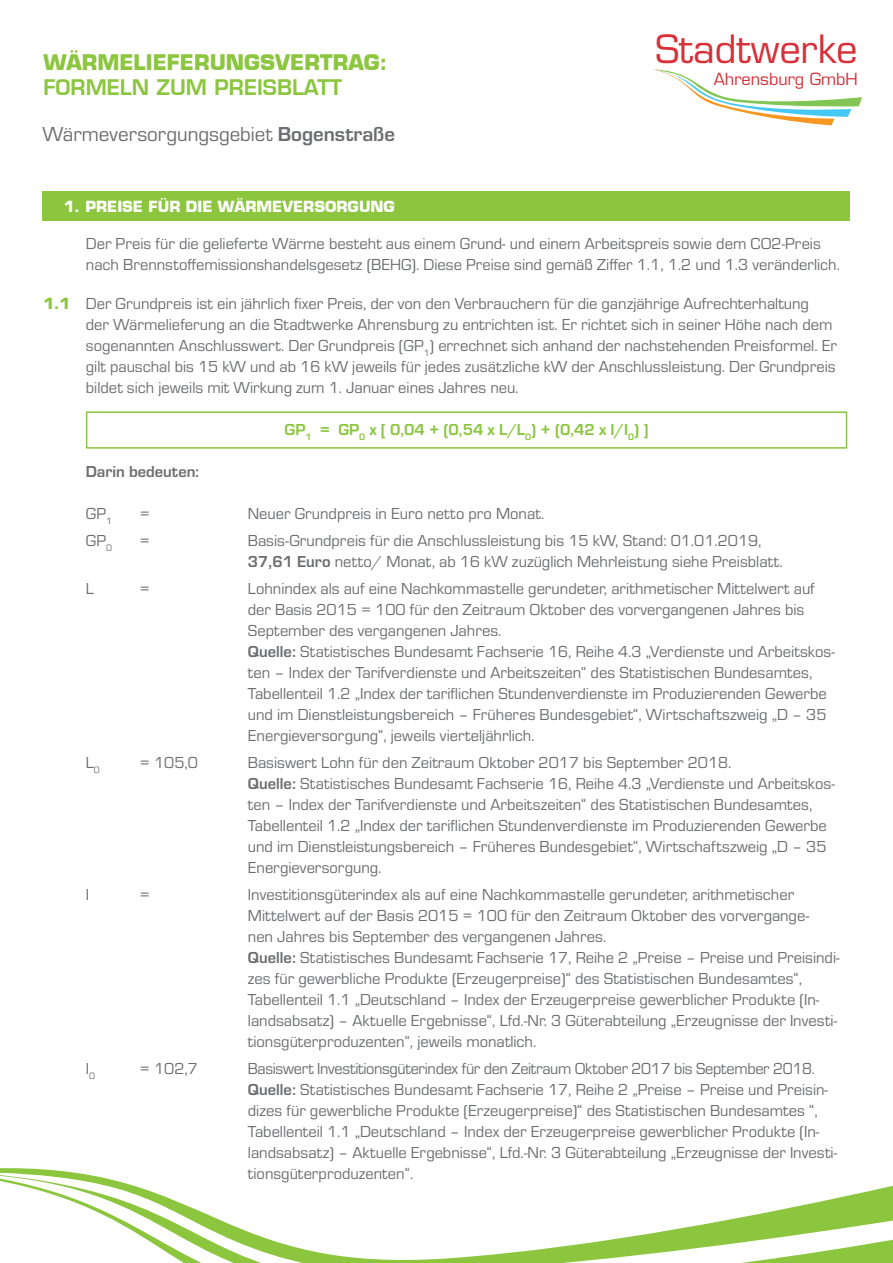
<style>
.page{position:relative;width:893px;height:1263px;background:#fff}
.page>*{position:absolute;margin:0;border:0;box-sizing:border-box;transform-origin:0 0}
.t1{font:38.1px "Eurostile LT Std";color:#d73038}
.t2{font:21px "Eurostile";color:#6c6d70}
.t3{font:700 21px "Eurostile LT Std";color:#8bc63e}
.t4{font:600 21px "Eurostile LT Std";color:#8bc63e}
.t5{font:16.5px/21px "Eurostile";color:#6c6d70}
.t6{font:700 16.5px "Eurostile";color:#8bc63e}
.t7{font:700 16.5px "Eurostile";color:#6c6d70}
.t8{font:16.35px "Eurostile LT Std";color:#d73038}
.t9{font:700 15px "Eurostile LT Std";color:#fff}
.s1{font-weight:700}
.s2{font-family:"Eurostile LT Std";font-weight:700;font-size:15px;color:#8bc63e}
</style>
<div class="page">
<svg style="left:0;top:1171px;width:893px;height:92px"></svg>
<svg style="left:655px;top:69px;width:207px;height:56px"></svg>
<div style="left:43px;top:191px;width:807px;height:30px;background:#8bc63e"></div>
<div style="left:86px;top:411px;width:761px;height:38px;border:2px solid #8bc63e"></div>
<p class="t3" style="left:43px;top:49px;width:345px">WÄRMELIEFERUNGSVERTRAG:</p>
<p class="t4" style="left:43px;top:74px;width:300px">FORMELN ZUM PREISBLATT</p>
<p class="t2" style="left:43px;top:119px;width:354px">Wärmeversorgungsgebiet <span class="s1">Bogenstraße</span></p>
<h1 class="t1" style="left:655px;top:26px;width:204px">Stadtwerke</h1>
<p class="t8" style="left:714px;top:69px;width:146px">Ahrensburg GmbH</p>
<p class="t9" style="left:64px;top:198px;width:333px">1. PREISE FÜR DIE WÄRMEVERSORGUNG</p>
<p class="t5" style="left:86px;top:232px;width:756px">Der Preis für die gelieferte Wärme besteht aus einem Grund- und einem Arbeitspreis sowie dem CO2-Preis nach Brennstoffemissionshandelsgesetz (BEHG). Diese Preise sind gemäß Ziffer 1.1, 1.2 und 1.3 veränderlich.</p>
<p class="t5" style="left:86px;top:292px;width:752px;text-indent:-43px"><span class="s2">1.1</span> Der Grundpreis ist ein jährlich fixer Preis, der von den Verbrauchern für die ganzjährige Aufrechterhaltung<br>der Wärmelieferung an die Stadtwerke Ahrensburg zu entrichten ist. Er richtet sich in seiner Höhe nach dem sogenannten Anschlusswert. Der Grundpreis (GP<sub>1</sub>) errechnet sich anhand der nachstehenden Preisformel. Er gilt pauschal bis 15 kW und ab 16 kW jeweils für jedes zusätzliche kW der Anschlussleistung. Der Grundpreis bildet sich jeweils mit Wirkung zum 1. Januar eines Jahres neu.</p>
<p class="t6" style="left:285px;top:417px;width:365px">GP<sub>1</sub> = GP<sub>0</sub> x [ 0,04 + (0,54 x L/L<sub>0</sub>) + (0,42 x I/I<sub>0</sub>) ]</p>
<p class="t7" style="left:86px;top:459px;width:115px">Darin bedeuten:</p>
<p class="t5" style="left:86px;top:502px;width:28px">GP<sub>1</sub></p>
<p class="t5" style="left:140px;top:502px;width:12px">=</p>
<p class="t5" style="left:248px;top:502px;width:298px">Neuer Grundpreis in Euro netto pro Monat.</p>
<p class="t5" style="left:86px;top:529px;width:28px">GP<sub>0</sub></p>
<p class="t5" style="left:140px;top:529px;width:12px">=</p>
<p class="t5" style="left:248px;top:529px;width:536px">Basis-Grundpreis für die Anschlussleistung bis 15 kW, Stand: 01.01.2019,<br><span class="s1">37,61 Euro</span> netto/ Monat, ab 16 kW zuzüglich Mehrleistung siehe Preisblatt.</p>
<p class="t5" style="left:86px;top:577px;width:10px">L</p>
<p class="t5" style="left:140px;top:577px;width:12px">=</p>
<p class="t5" style="left:248px;top:577px;width:589px">Lohnindex als auf eine Nachkommastelle gerundeter, arithmetischer Mittelwert auf der Basis 2015 = 100 für den Zeitraum Oktober des vorvergangenen Jahres bis September des vergangenen Jahres.<br><span class="s1">Quelle:</span> Statistisches Bundesamt Fachserie 16, Reihe 4.3 „Verdienste und Arbeitskos&shy;ten – Index der Tarifverdienste und Arbeitszeiten“ des Statistischen Bundesamtes, Tabellenteil 1.2 „Index der tariflichen Stundenverdienste im Produzierenden Gewerbe und im Dienstleistungsbereich – Früheres Bundesgebiet“, Wirtschaftszweig „D – 35<br>Energieversorgung“, jeweils vierteljährlich.</p>
<p class="t5" style="left:86px;top:751px;width:15px">L<sub>0</sub></p>
<p class="t5" style="left:140px;top:751px;width:60px">= 105,0</p>
<p class="t5" style="left:248px;top:751px;width:589px">Basiswert Lohn für den Zeitraum Oktober 2017 bis September 2018.<br><span class="s1">Quelle:</span> Statistisches Bundesamt Fachserie 16, Reihe 4.3 „Verdienste und Arbeitskos&shy;ten – Index der Tarifverdienste und Arbeitszeiten“ des Statistischen Bundesamtes, Tabellenteil 1.2 „Index der tariflichen Stundenverdienste im Produzierenden Gewerbe und im Dienstleistungsbereich – Früheres Bundesgebiet“, Wirtschaftszweig „D – 35<br>Energieversorgung.</p>
<p class="t5" style="left:86px;top:883px;width:5px">I</p>
<p class="t5" style="left:140px;top:883px;width:12px">=</p>
<p class="t5" style="left:248px;top:883px;width:593px">Investitionsgüterindex als auf eine Nachkommastelle gerundeter, arithmetischer Mittelwert auf der Basis 2015 = 100 für den Zeitraum Oktober des vorvergange-<br>nen Jahres bis September des vergangenen Jahres.<br><span class="s1">Quelle:</span> Statistisches Bundesamt Fachserie 17, Reihe 2 „Preise – Preise und Preisindi&shy;zes für gewerbliche Produkte (Erzeugerpreise)“ des Statistischen Bundesamtes“, Tabellenteil 1.1 „Deutschland – Index der Erzeugerpreise gewerblicher Produkte (In&shy;landsabsatz) – Aktuelle Ergebnisse“, Lfd.-Nr. 3 Güterabteilung „Erzeugnisse der Investi&shy;tionsgüterproduzenten“, jeweils monatlich.</p>
<p class="t5" style="left:86px;top:1057px;width:11px">I<sub>0</sub></p>
<p class="t5" style="left:140px;top:1057px;width:60px">= 102,7</p>
<p class="t5" style="left:248px;top:1057px;width:591px">Basiswert Investitionsgüterindex für den Zeitraum Oktober 2017 bis September 2018.<br><span class="s1">Quelle:</span> Statistisches Bundesamt Fachserie 17, Reihe 2 „Preise – Preise und Preisin&shy;dizes für gewerbliche Produkte (Erzeugerpreise)“ des Statistischen Bundesamtes “, Tabellenteil 1.1 „Deutschland – Index der Erzeugerpreise gewerblicher Produkte (In&shy;landsabsatz) – Aktuelle Ergebnisse“, Lfd.-Nr. 3 Güterabteilung „Erzeugnisse der Investi&shy;tionsgüterproduzenten“.</p>
</div>
